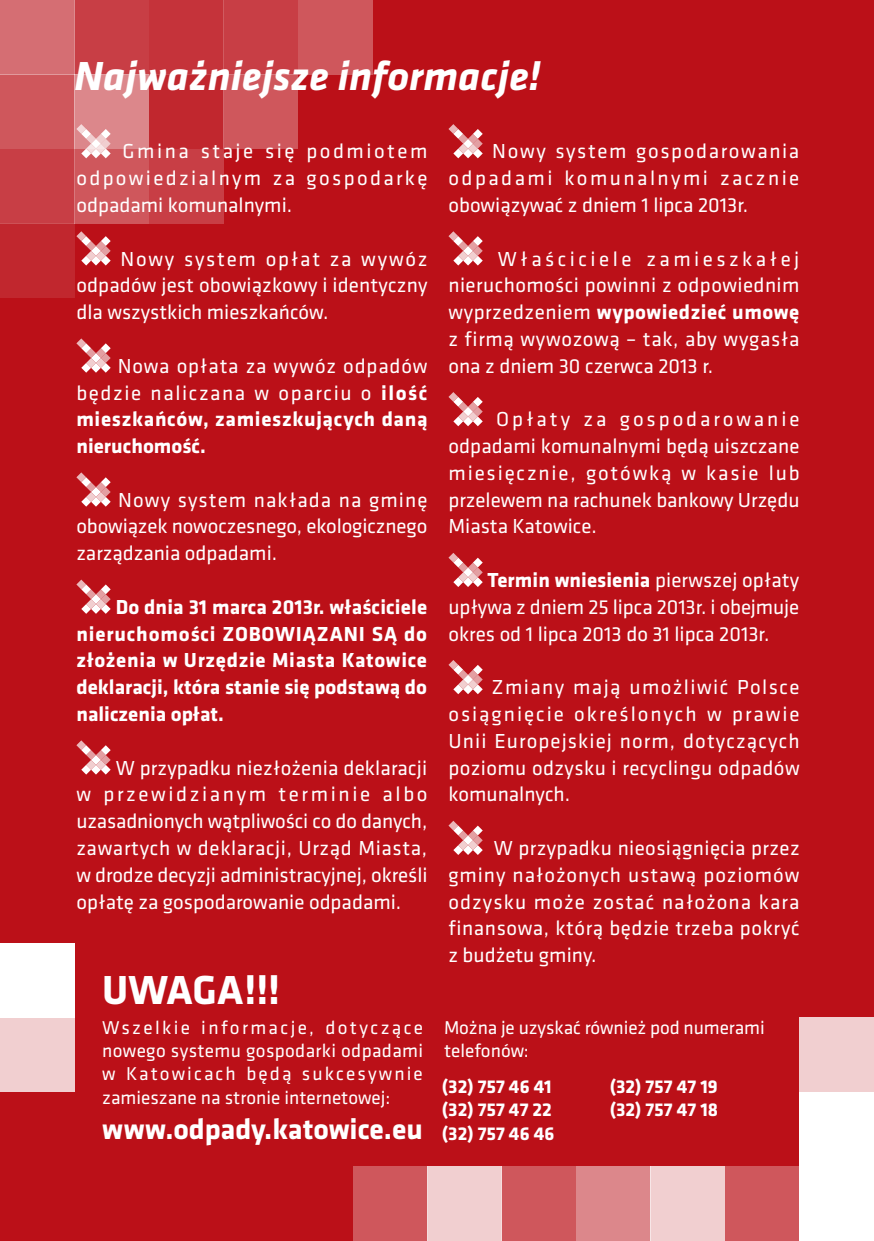
<style>
.page{position:relative;width:874px;height:1241px;background:#fff}
.page>*{position:absolute;margin:0;border:0;box-sizing:border-box;transform-origin:0 0}
.t1{font:italic 700 42px "Klavika";color:#fff}
.t2{font:700 42px "Klavika";letter-spacing:-.005em;color:#fff}
.t3{font:700 29.75px "Klavika";letter-spacing:-.005em;color:#fff}
.t4{font:21px/26.8px "Klavika";color:#fff;text-align:justify}
.t5{font:700 21px/26.8px "Klavika";color:#fff;text-align:justify}
.t6{font:19.25px/23.1px "Klavika";color:#fff;text-align:justify}
.t7{font:700 19.25px/23.1px "Klavika";color:#fff}
.s1{font-weight:400}
.s2{font-weight:700}
</style>
<div class="page">
<div style="left:0;top:0;width:873px;height:1240px;background:#bb1018"></div>
<svg style="left:76px;top:231px;width:35px;height:34px"></svg>
<svg style="left:76px;top:338px;width:35px;height:34px"></svg>
<svg style="left:76px;top:472px;width:35px;height:34px"></svg>
<svg style="left:76px;top:579px;width:35px;height:34px"></svg>
<svg style="left:76px;top:740px;width:35px;height:34px"></svg>
<svg style="left:448px;top:124px;width:34px;height:34px"></svg>
<svg style="left:448px;top:231px;width:34px;height:34px"></svg>
<svg style="left:448px;top:392px;width:34px;height:34px"></svg>
<svg style="left:448px;top:553px;width:34px;height:34px"></svg>
<svg style="left:448px;top:660px;width:34px;height:34px"></svg>
<svg style="left:448px;top:820px;width:34px;height:34px"></svg>
<div style="left:799px;top:1166px;width:74px;height:74px;background:#fff"></div>
<div style="left:799px;top:1091px;width:74px;height:75px;background:#fff"></div>
<div style="left:0;top:943px;width:74px;height:74px;background:#fff"></div>
<div style="left:799px;top:1017px;width:74px;height:74px;background:#f1cfd0"></div>
<div style="left:0;top:1017px;width:74px;height:74px;background:#f1cfd0"></div>
<div style="left:724px;top:1166px;width:75px;height:74px;background:#cf575c"></div>
<div style="left:353px;top:1166px;width:74px;height:74px;background:#cf575c"></div>
<div style="left:650px;top:1166px;width:74px;height:74px;background:#f1cfd0"></div>
<div style="left:427px;top:1166px;width:74px;height:74px;background:#f1cfd0"></div>
<div style="left:575px;top:1166px;width:75px;height:74px;background:#dc878b"></div>
<div style="left:501px;top:1166px;width:74px;height:74px;background:#cf575c"></div>
<div style="left:0;top:0;width:74px;height:74px;background:#d56e73"></div>
<div style="left:74px;top:0;width:75px;height:74px;background:#c83e45"></div>
<div style="left:149px;top:0;width:74px;height:74px;background:#c5333a"></div>
<div style="left:0;top:223px;width:74px;height:75px;background:#c1272e"></div>
<div style="left:223px;top:0;width:75px;height:74px;background:#c83e45"></div>
<div style="left:0;top:149px;width:74px;height:74px;background:#c83e45"></div>
<div style="left:298px;top:0;width:74px;height:74px;background:#cf575c"></div>
<div style="left:0;top:74px;width:74px;height:75px;background:#cf575c"></div>
<svg style="left:74px;top:74px;width:75px;height:75px;fill:#dc878b"></svg>
<div style="left:149px;top:74px;width:74px;height:75px;background:#c1272e"></div>
<div style="left:74px;top:149px;width:75px;height:74px;background:#cf575c"></div>
<div style="left:149px;top:149px;width:74px;height:74px;background:#c83e45"></div>
<div style="left:223px;top:74px;width:75px;height:75px;background:#cf575c"></div>
<h1 class="t1" style="left:74px;top:53px;width:467px">Najważniejsze informacje!</h1>
<p class="t4" style="left:76px;top:138px;width:352px;text-indent:46px">Gmina staje się podmiotem odpowiedzialnym za gospodarkę odpadami komunalnymi.</p>
<p class="t4" style="left:76px;top:245px;width:352px;text-indent:44px">Nowy system opłat za wywóz odpadów jest obowiązkowy i identyczny dla wszystkich mieszkańców.</p>
<p class="t5" style="left:76px;top:353px;width:352px;text-indent:41px"><span class="s1">Nowa opłata za wywóz odpadów będzie naliczana w oparciu o</span> ilość mieszkańców, zamieszkujących daną nieruchomość.</p>
<p class="t4" style="left:76px;top:486px;width:352px;text-indent:42px">Nowy system nakłada na gminę obowiązek nowoczesnego, ekologicznego zarządzania odpadami.</p>
<p class="t5" style="left:76px;top:593px;width:352px;text-indent:39px">Do dnia 31 marca 2013r. właściciele nieruchomości ZOBOWIĄZANI SĄ do złożenia w Urzędzie Miasta Katowice deklaracji, która stanie się podstawą do naliczenia opłat.</p>
<p class="t4" style="left:76px;top:754px;width:352px;text-indent:39px">W przypadku niezłożenia deklaracji w przewidzianym terminie albo uzasadnionych wątpliwości co do danych, zawartych w deklaracji, Urząd Miasta, w drodze decyzji administracyjnej, określi opłatę za gospodarowanie odpadami.</p>
<h1 class="t2" style="left:102px;top:967px;width:179px">UWAGA!!!</h1>
<p class="t6" style="left:102px;top:1016px;width:322px">Wszelkie informacje, dotyczące nowego systemu gospodarki odpadami w Katowicach będą sukcesywnie zamieszane na stronie internetowej:</p>
<h2 class="t3" style="left:102px;top:1112px;width:322px">www.odpady.katowice.eu</h2>
<p class="t4" style="left:448px;top:138px;width:352px;text-indent:44px">Nowy system gospodarowania odpadami komunalnymi zacznie obowiązywać z dniem 1 lipca 2013r.</p>
<p class="t4" style="left:448px;top:245px;width:352px;text-indent:49px">Właściciele zamieszkałej nieruchomości powinni z odpowiednim wyprzedzeniem <span class="s2">wypowiedzieć umowę </span>z firmą wywozową – tak, aby wygasła ona z dniem 30 czerwca 2013 r.</p>
<p class="t4" style="left:448px;top:406px;width:352px;text-indent:48px">Opłaty za gospodarowanie odpadami komunalnymi będą uiszczane miesięcznie, gotówką w kasie lub przelewem na rachunek bankowy Urzędu Miasta Katowice.</p>
<p class="t4" style="left:448px;top:567px;width:352px;text-indent:39px"><span class="s2">Termin wniesienia</span> pierwszej opłaty upływa z dniem 25 lipca 2013r. i obejmuje okres od 1 lipca 2013 do 31 lipca 2013r.</p>
<p class="t4" style="left:448px;top:674px;width:352px;text-indent:43px">Zmiany mają umożliwić Polsce osiągnięcie określonych w prawie Unii Europejskiej norm, dotyczących poziomu odzysku i recyclingu odpadów komunalnych.</p>
<p class="t4" style="left:448px;top:834px;width:352px;text-indent:45px">W przypadku nieosiągnięcia przez gminy nałożonych ustawą poziomów odzysku może zostać nałożona kara finansowa, którą będzie trzeba pokryć z budżetu gminy.</p>
<p class="t6" style="left:444px;top:1015px;width:322px">Można je uzyskać również pod numerami telefonów:</p>
<p class="t7" style="left:441px;top:1075px;width:114px">(32) 757 46 41 (32) 757 47 22 (32) 757 46 46</p>
<p class="t7" style="left:609px;top:1075px;width:110px">(32) 757 47 19 (32) 757 47 18</p>
</div>
